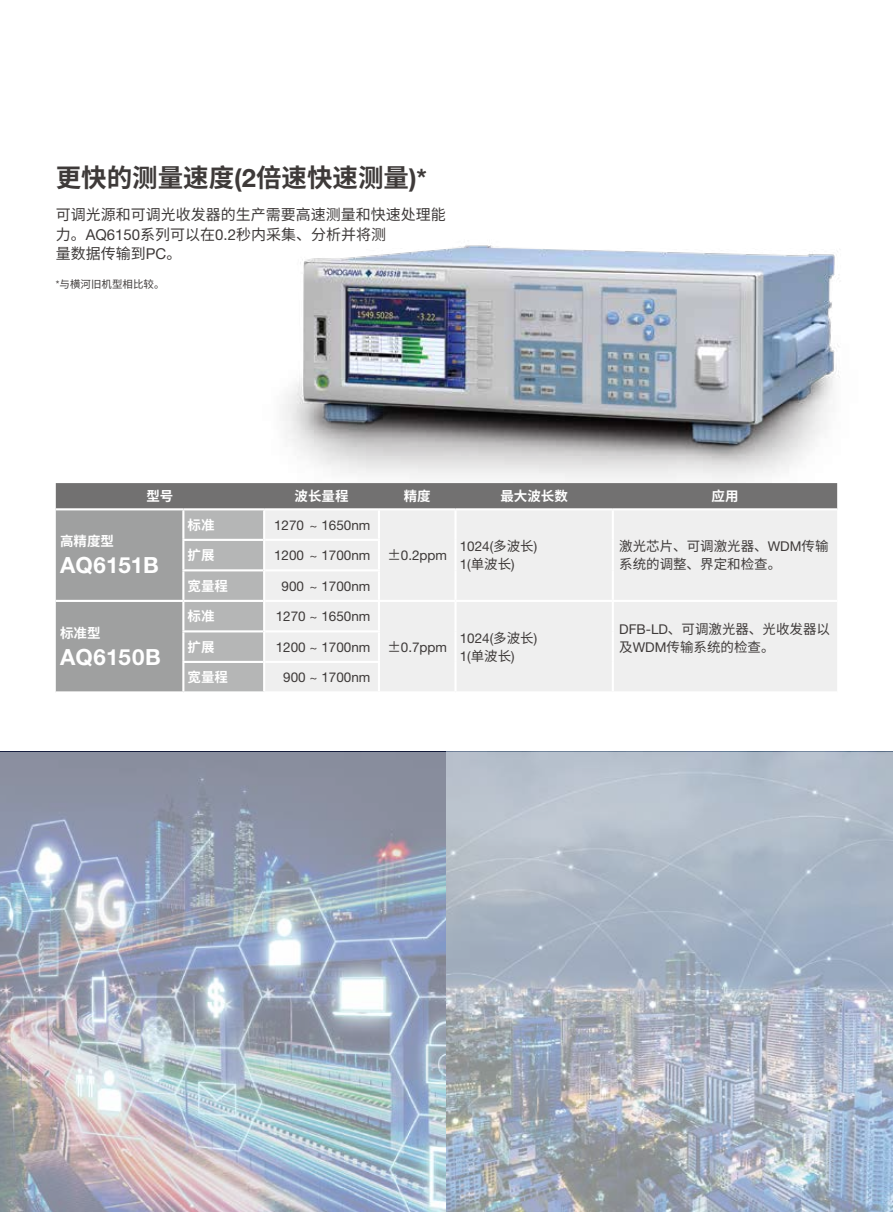
<style>
.page{position:relative;width:893px;height:1212px;background:#fff}
.page>*{position:absolute;margin:0;border:0;box-sizing:border-box;transform-origin:0 0}
.t1{font:700 25.5px "Noto Sans Hans";color:#3e3a39}
.t2{font:700 22.35px "Helvetica Neue LT Pro";color:#fff}
.t3{font:15px/19.5px "Noto Sans Hans";color:#3e3a39}
.t4{font:13.5px/17.5px "Helvetica Neue LT Std";color:#3e3a39}
.t5{font:13.5px/17.5px "Noto Sans Hans";color:#3e3a39}
.t6{font:700 13.5px "Noto Sans Hans";color:#fff}
.t7{font:10.5px "Noto Sans Hans";color:#3e3a39}
.s1{font-family:"Helvetica Neue LT Pro"}
.s2{font-family:"Helvetica Neue LT Std"}
.s3{font-family:"Noto Sans Hans"}
</style>
<div class="page">
<img style="left:0;top:752px;width:893px;height:460px">
<img style="left:283px;top:245px;width:557px;height:264px">
<svg style="left:56px;top:483px;width:781px;height:208px;background:#959595"></svg>
<div style="left:265px;top:510px;width:572px;height:90px;background:#efefef"></div>
<div style="left:265px;top:602px;width:572px;height:89px;background:#efefef"></div>
<hr style="left:265px;top:600px;width:114px;height:2px;background:#fff">
<hr style="left:379px;top:600px;width:76px;height:2px;background:#fff">
<hr style="left:378px;top:602px;width:2px;height:28px;background:#fff">
<hr style="left:455px;top:600px;width:158px;height:2px;background:#fff">
<hr style="left:454px;top:602px;width:3px;height:29px;background:#fff">
<hr style="left:613px;top:600px;width:224px;height:2px;background:#fff">
<hr style="left:612px;top:602px;width:2px;height:29px;background:#fff">
<hr style="left:454px;top:631px;width:3px;height:31px;background:#fff">
<hr style="left:612px;top:631px;width:2px;height:31px;background:#fff">
<hr style="left:454px;top:662px;width:3px;height:29px;background:#fff">
<hr style="left:612px;top:662px;width:2px;height:29px;background:#fff">
<hr style="left:265px;top:630px;width:115px;height:2px;background:#fff">
<hr style="left:378px;top:632px;width:2px;height:29px;background:#fff">
<hr style="left:265px;top:661px;width:115px;height:2px;background:#fff">
<hr style="left:378px;top:663px;width:2px;height:28px;background:#fff">
<hr style="left:183px;top:508px;width:81px;height:2px;background:#fff">
<hr style="left:264px;top:508px;width:115px;height:2px;background:#fff">
<hr style="left:183px;top:600px;width:80px;height:2px;background:#fff">
<hr style="left:379px;top:508px;width:76px;height:2px;background:#fff">
<hr style="left:378px;top:510px;width:2px;height:29px;background:#fff">
<hr style="left:455px;top:508px;width:158px;height:2px;background:#fff">
<hr style="left:454px;top:510px;width:3px;height:30px;background:#fff">
<hr style="left:613px;top:508px;width:224px;height:2px;background:#fff">
<hr style="left:612px;top:510px;width:2px;height:30px;background:#fff">
<hr style="left:454px;top:540px;width:3px;height:30px;background:#fff">
<hr style="left:612px;top:540px;width:2px;height:30px;background:#fff">
<hr style="left:454px;top:570px;width:3px;height:30px;background:#fff">
<hr style="left:612px;top:570px;width:2px;height:30px;background:#fff">
<hr style="left:182px;top:539px;width:81px;height:2px;background:#fff">
<hr style="left:265px;top:539px;width:115px;height:2px;background:#fff">
<hr style="left:378px;top:541px;width:2px;height:28px;background:#fff">
<hr style="left:182px;top:569px;width:81px;height:2px;background:#fff">
<hr style="left:265px;top:569px;width:115px;height:2px;background:#fff">
<hr style="left:378px;top:571px;width:2px;height:29px;background:#fff">
<hr style="left:182px;top:630px;width:81px;height:2px;background:#fff">
<hr style="left:182px;top:661px;width:81px;height:2px;background:#fff">
<hr style="left:56px;top:508px;width:127px;height:2px;background:#fff">
<hr style="left:182px;top:510px;width:2px;height:29px;background:#fff">
<hr style="left:182px;top:541px;width:2px;height:28px;background:#fff">
<hr style="left:182px;top:571px;width:2px;height:29px;background:#fff">
<hr style="left:56px;top:600px;width:127px;height:2px;background:#fff">
<hr style="left:182px;top:602px;width:2px;height:28px;background:#fff">
<hr style="left:182px;top:632px;width:2px;height:29px;background:#fff">
<hr style="left:182px;top:663px;width:2px;height:28px;background:#fff">
<hr style="left:263px;top:510px;width:2px;height:30px;background:#fff">
<hr style="left:263px;top:540px;width:2px;height:30px;background:#fff">
<hr style="left:263px;top:570px;width:2px;height:31px;background:#fff">
<hr style="left:263px;top:601px;width:2px;height:30px;background:#fff">
<hr style="left:263px;top:631px;width:2px;height:31px;background:#fff">
<hr style="left:263px;top:662px;width:2px;height:29px;background:#fff">
<h1 class="t1" style="left:56px;top:163px;width:373px">更快的测量速度<span class="s1">(2</span>倍速快速测量<span class="s1">)*</span></h1>
<p class="t3" style="left:56px;top:205px;width:392px">可调光源和可调光收发器的生产需要高速测量和快速处理能力。<span class="s2">AQ6150</span>系列可以在<span class="s2">0.2</span>秒内采集、分析并将测<br>量数据传输到<span class="s2">PC</span>。</p>
<p class="t7" style="left:56px;top:278px;width:110px"><span class="s2">*</span>与横河旧机型相比较。</p>
<p class="t6" style="left:146px;top:489px;width:28px">型号</p>
<p class="t6" style="left:295px;top:489px;width:55px">波长量程</p>
<p class="t6" style="left:404px;top:489px;width:28px">精度</p>
<p class="t6" style="left:500px;top:489px;width:69px">最大波长数</p>
<p class="t6" style="left:711px;top:489px;width:28px">应用</p>
<p class="t6" style="left:60px;top:534px;width:55px">高精度型</p>
<h2 class="t2" style="left:60px;top:551px;width:100px">AQ6151B</h2>
<p class="t6" style="left:60px;top:625px;width:42px">标准型</p>
<h2 class="t2" style="left:60px;top:643px;width:102px">AQ6150B</h2>
<p class="t6" style="left:188px;top:517px;width:29px">标准</p>
<p class="t4" style="left:274px;top:516px;width:98px">1270 ~ 1650nm</p>
<p class="t6" style="left:188px;top:548px;width:28px">扩展</p>
<p class="t4" style="left:274px;top:546px;width:98px">1200 ~ 1700nm</p>
<p class="t6" style="left:188px;top:578px;width:42px">宽量程</p>
<p class="t4" style="left:282px;top:577px;width:90px">900 ~ 1700nm</p>
<p class="t4" style="left:387px;top:546px;width:61px"><span class="s3">±</span>0.2ppm</p>
<p class="t4" style="left:460px;top:538px;width:79px">1024(<span class="s3">多波长</span>)<br>1(<span class="s3">单波长</span>)</p>
<p class="t5" style="left:619px;top:538px;width:211px">激光芯片、可调激光器、<span class="s2">WDM</span>传输系统的调整、界定和检查。</p>
<p class="t6" style="left:188px;top:609px;width:29px">标准</p>
<p class="t4" style="left:276px;top:607px;width:96px">1270 ~ 1650nm</p>
<p class="t5" style="left:619px;top:621px;width:212px"><span class="s2">DFB-LD</span>、可调激光器、光收发器以</p>
<p class="t4" style="left:387px;top:638px;width:61px"><span class="s3">±</span>0.7ppm</p>
<p class="t4" style="left:460px;top:629px;width:79px">1024(<span class="s3">多波长</span>)<br>1(<span class="s3">单波长</span>)</p>
<p class="t6" style="left:188px;top:639px;width:28px">扩展</p>
<p class="t4" style="left:276px;top:638px;width:96px">1200 ~ 1700nm</p>
<p class="t5" style="left:619px;top:638px;width:157px">及<span class="s2">WDM</span>传输系统的检查。</p>
<p class="t6" style="left:188px;top:670px;width:42px">宽量程</p>
<p class="t4" style="left:283px;top:668px;width:89px">900 ~ 1700nm</p>
</div>
